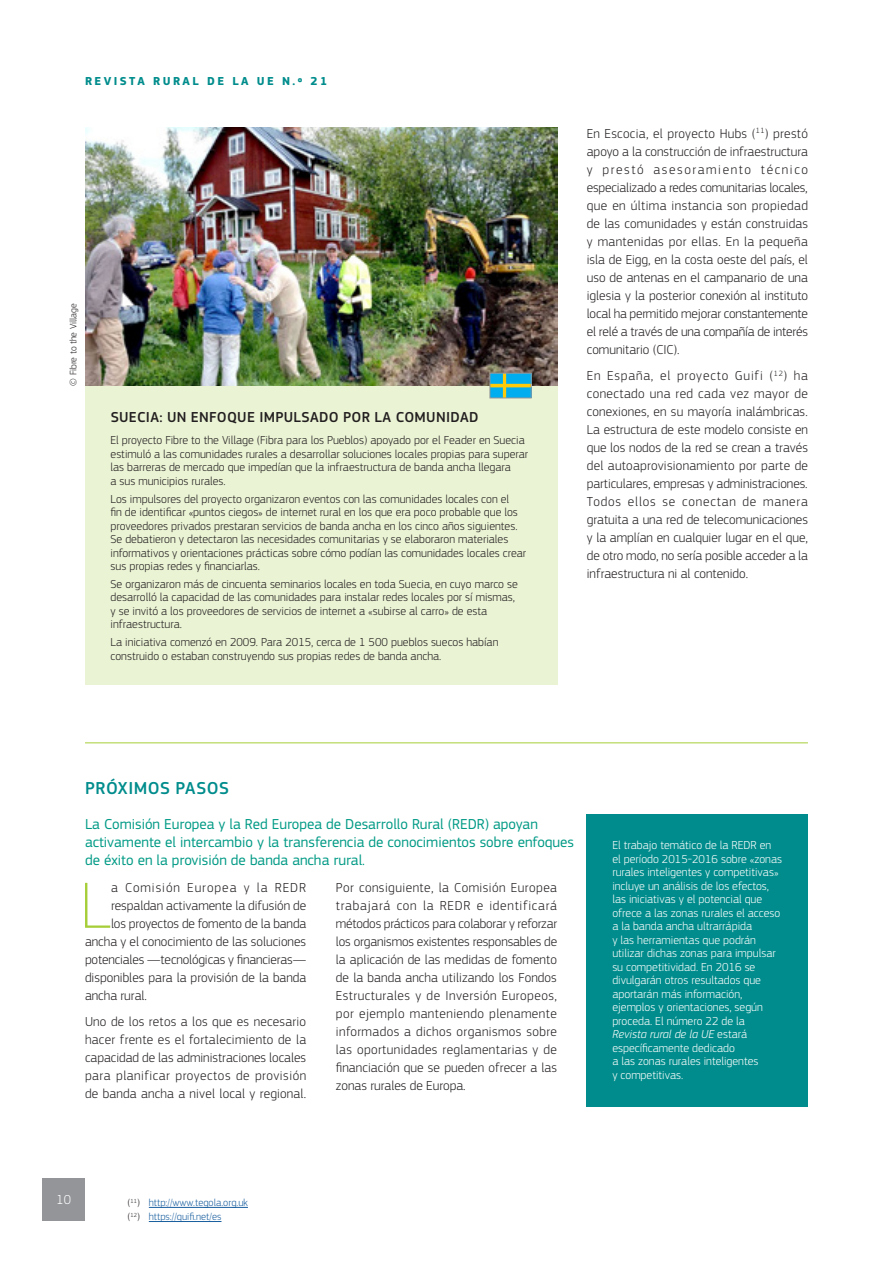
<style>
.page{position:relative;width:893px;height:1263px;background:#fff}
.page>*{position:absolute;margin:0;border:0;box-sizing:border-box;transform-origin:0 0}
._0_Body_Leterine{font:100 67.8px "EC Square Sans Pro";color:#a6ce39}
._2_Titre_2{font:500 18px "EC Square Sans Pro";letter-spacing:.025em;color:#008c8c}
._2_Chapeau_SMALL{font:15px/18px "EC Square Sans Pro";color:#009a85}
.Box_-_Titre{font:500 15px "EC Square Sans Pro";letter-spacing:.02em;color:#231f20}
._0_Body{font:300 13.5px/18px "EC Square Sans Pro";letter-spacing:.005em;color:#231f20;text-align:justify}
._0_Body_Leterine-2{font:300 13.5px "EC Square Sans Pro";color:#231f20}
._0_Body_Leterine-3{font:300 13.5px "EC Square Sans Pro";letter-spacing:.07em;color:#231f20}
.t1{font:300 13.5px "EC Square Sans Pro";color:#fff}
.Box_-_Body_noir{font:300 12px/13.5px "EC Square Sans Pro";color:#231f20}
.Box_-_Body_noir-2{font:300 12px/13.5px "EC Square Sans Pro";color:#fff}
.t2{font:700 12px "EC Square Sans Pro";letter-spacing:.2em;color:#008c8c}
._9_Footnotes_manuell{font:300 10.5px "EC Square Sans Pro";color:#175d9e}
._8___photo{font:300 9.75px "EC Square Sans Pro";letter-spacing:-.005em;color:#231f20}
.s1{color:#231f20}
.s2{font-style:italic}
</style>
<div class="page">
<hr style="left:149px;top:1207px;width:99px;height:1px;background:#175d9e">
<hr style="left:149px;top:1221px;width:72px;height:1px;background:#175d9e">
<div style="left:85px;top:386px;width:472px;height:299px;background:#eaf3d4"></div>
<div style="left:587px;top:814px;width:221px;height:293px;background:#008c8c"></div>
<img style="left:85px;top:128px;width:472px;height:258px">
<svg style="left:492px;top:375px;width:37px;height:21px"></svg>
<div style="left:490px;top:373px;width:41px;height:25px;border:1px solid #939598"></div>
<hr style="left:85px;top:742px;width:723px;height:1px;background:#a6ce39">
<div style="left:43px;top:1178px;width:42px;height:42px;background:#939598"></div>
<p class="t2" style="left:85px;top:74px;width:244px">REVISTA RURAL DE LA UE N.o 21</p>
<p class="_8___photo" style="left:68px;top:386px;width:84px;rotate:-90deg">© Fibre to the Village</p>
<p class="Box_-_Titre" style="left:111px;top:409px;width:369px">SUECIA: UN ENFOQUE IMPULSADO POR LA COMUNIDAD</p>
<p class="Box_-_Body_noir" style="left:111px;top:434px;width:419px">El proyecto Fibre to the Village (Fibra para los Pueblos) apoyado por el Feader en Suecia estimuló a las comunidades rurales a desarrollar soluciones locales propias para superar las barreras de mercado que impedían que la infraestructura de banda ancha llegara<br>a sus municipios rurales.</p>
<p class="Box_-_Body_noir" style="left:111px;top:492px;width:417px">Los impulsores del proyecto organizaron eventos con las comunidades locales con el<br>fin de identificar «puntos ciegos» de internet rural en los que era poco probable que los proveedores privados prestaran servicios de banda ancha en los cinco años siguientes.<br>Se debatieron y detectaron las necesidades comunitarias y se elaboraron materiales informativos y orientaciones prácticas sobre cómo podían las comunidades locales crear sus propias redes y financiarlas.</p>
<p class="Box_-_Body_noir" style="left:111px;top:577px;width:409px">Se organizaron más de cincuenta seminarios locales en toda Suecia, en cuyo marco se desarrolló la capacidad de las comunidades para instalar redes locales por sí mismas, y se invitó a los proveedores de servicios de internet a «subirse al carro» de esta infraestructura.</p>
<p class="Box_-_Body_noir" style="left:111px;top:635px;width:389px">La iniciativa comenzó en 2009. Para 2015, cerca de 1 500 pueblos suecos habían construido o estaban construyendo sus propias redes de banda ancha.</p>
<p class="_0_Body" style="left:587px;top:124px;width:223px">En Escocia, el proyecto Hubs (<sup>11</sup>) prestó apoyo a la construcción de infraestructura y prestó asesoramiento técnico especializado a redes comunitarias locales, que en última instancia son propiedad de las comunidades y están construidas y mantenidas por ellas. En la pequeña isla de Eigg, en la costa oeste del país, el uso de antenas en el campanario de una iglesia y la posterior conexión al instituto local ha permitido mejorar constantemente el relé a través de una compañía de interés comunitario (CIC).</p>
<p class="_0_Body" style="left:587px;top:367px;width:223px">En España, el proyecto Guifi (<sup>12</sup>) ha conectado una red cada vez mayor de conexiones, en su mayoría inalámbricas.<br>La estructura de este modelo consiste en que los nodos de la red se crean a través del autoaprovisionamiento por parte de particulares, empresas y administraciones.<br>Todos ellos se conectan de manera gratuita a una red de telecomunicaciones y la amplían en cualquier lugar en el que, de otro modo, no sería posible acceder a la infraestructura ni al contenido.</p>
<p class="_2_Titre_2" style="left:85px;top:778px;width:145px">PRÓXIMOS PASOS</p>
<p class="_2_Chapeau_SMALL" style="left:85px;top:815px;width:491px">La Comisión Europea y la Red Europea de Desarrollo Rural (REDR) apoyan activamente el intercambio y la transferencia de conocimientos sobre enfoques de éxito en la provisión de banda ancha rural.</p>
<p class="_0_Body_Leterine" style="left:80px;top:866px;width:33px">L</p>
<p class="_0_Body_Leterine-3" style="left:111px;top:879px;width:197px">a Comisión Europea y la REDR</p>
<p class="_0_Body" style="left:336px;top:878px;width:223px">Por consiguiente, la Comisión Europea trabajará con la REDR e identificará métodos prácticos para colaborar y reforzar los organismos existentes responsables de la aplicación de las medidas de fomento de la banda ancha utilizando los Fondos Estructurales y de Inversión Europeos, por ejemplo manteniendo plenamente informados a dichos organismos sobre las oportunidades reglamentarias y de financiación que se pueden ofrecer a las zonas rurales de Europa.</p>
<p class="_0_Body_Leterine-2" style="left:111px;top:897px;width:197px">respaldan activamente la difusión de</p>
<p class="_0_Body_Leterine-2" style="left:111px;top:915px;width:197px">los proyectos de fomento de la banda</p>
<p class="_0_Body_Leterine-2" style="left:85px;top:933px;width:223px">ancha y el conocimiento de las soluciones</p>
<p class="_0_Body_Leterine-2" style="left:85px;top:951px;width:223px">potenciales —tecnológicas y financieras—</p>
<p class="_0_Body_Leterine-2" style="left:85px;top:969px;width:223px">disponibles para la provisión de la banda</p>
<p class="_0_Body_Leterine-2" style="left:85px;top:987px;width:63px">ancha rural.</p>
<p class="_0_Body" style="left:85px;top:1013px;width:223px">Uno de los retos a los que es necesario hacer frente es el fortalecimiento de la capacidad de las administraciones locales para planificar proyectos de provisión de banda ancha a nivel local y regional.</p>
<p class="t1" style="left:56px;top:1192px;width:16px">10</p>
<p class="_9_Footnotes_manuell" style="left:128px;top:1197px;width:122px"><span class="s1">(</span><sup>11</sup><span class="s1">)</span> http://www.tegola.org.uk</p>
<p class="_9_Footnotes_manuell" style="left:128px;top:1211px;width:95px"><span class="s1">(</span><sup>12</sup><span class="s1">)</span> https://guifi.net/es</p>
<p class="Box_-_Body_noir-2" style="left:612px;top:838px;width:171px">El trabajo temático de la REDR en el período 2015-2016 sobre «zonas rurales inteligentes y competitivas» incluye un análisis de los efectos, las iniciativas y el potencial que ofrece a las zonas rurales el acceso a la banda ancha ultrarrápida<br>y las herramientas que podrán utilizar dichas zonas para impulsar su competitividad. En 2016 se divulgarán otros resultados que aportarán más información, ejemplos y orientaciones, según proceda. El número 22 de la<br><span class="s2">Revista rural de la UE</span> estará específicamente dedicado<br>a las zonas rurales inteligentes<br>y competitivas.</p>
</div>
